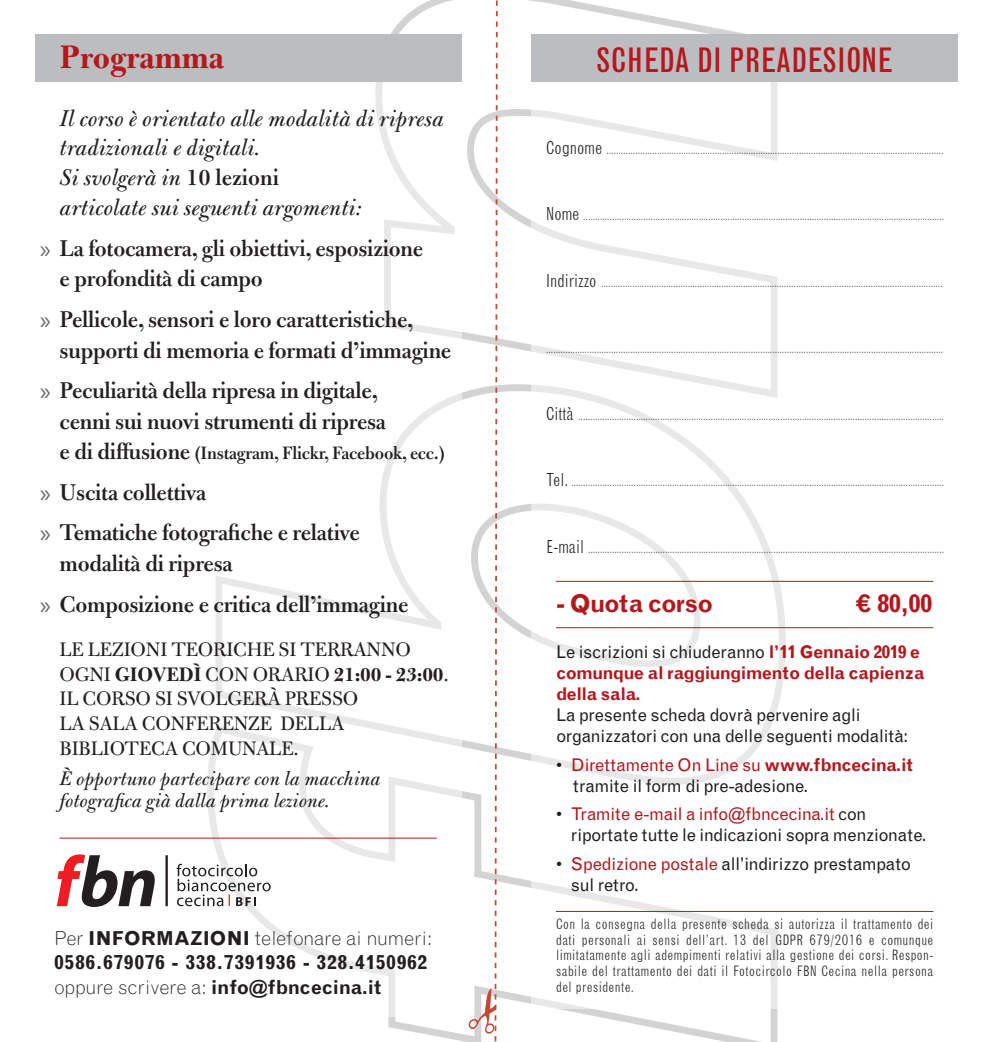
<style>
.page{position:relative;width:993px;height:1042px;background:#fff}
.page>*{position:absolute;margin:0;border:0;box-sizing:border-box;transform-origin:0 0}
.t1{font:700 35px "Bulmer MT Std";color:#b4181d}
.t2{font:condensed 33.25px "Grotesque MT Std";color:#b4181d}
.t3{font:600 24.5px/30.6px "Bulmer MT Std";letter-spacing:-.01em;color:#231f20}
.t4{font:italic 24.5px/29.8px "Bulmer MT Std";color:#231f20}
.t5{font:700 24.5px "Grotesque MT Std";letter-spacing:-.025em;color:#b4181d}
.t6{font:21px/24.8px "Bulmer MT Std";letter-spacing:-.01em;color:#231f20}
.t7{font:italic 21px "Bulmer MT Std";color:#231f20}
.t8{font:700 21px "Bulmer MT Std";letter-spacing:-.01em;color:#231f20}
.t9{font:700 19.25px/24.5px "Grotesque MT Std";letter-spacing:.06em;color:#231f20}
.t10{font:600 19.25px "Bulmer MT Std";letter-spacing:-.01em;color:#231f20}
.t11{font:300 19.25px "Grotesque MT Std";letter-spacing:-.01em;color:#231f20}
.t12{font:17.5px/21px "Grotesque MT Std";letter-spacing:-.02em;color:#231f20}
.t13{font:300 condensed 14px/15.8px "Grotesque MT Std";letter-spacing:.03em;color:#231f20;text-align:justify}
.t14{font:300 condensed 10.5px "Grotesque MT Std";color:#231f20}
.s1{font-weight:600;font-style:normal}
.s2{color:#6c6d70}
.s3{font-size:24.5px}
.s4{font-weight:400}
.s5{font-weight:700}
.s6{font-weight:300}
.s7{font-size:17.5px}
.s8{font-weight:700;color:#b4181d}
.s9{color:#b4181d}
</style>
<div class="page">
<svg style="left:388px;top:740px;width:390px;height:302px"></svg>
<svg style="left:372px;top:0;width:409px;height:400px"></svg>
<div style="left:35px;top:76px;width:426px;height:940px;background:#fff"></div>
<div style="left:35px;top:35px;width:426px;height:47px;background:#bcbdc0"></div>
<div style="left:531px;top:81px;width:426px;height:927px;background:#fff"></div>
<div style="left:531px;top:35px;width:426px;height:47px;background:#bcbdc0"></div>
<hr style="left:556px;top:581px;width:377px;height:1px;background:#b4181d">
<hr style="left:556px;top:911px;width:377px;height:1px;background:#b4181d">
<hr style="left:60px;top:837px;width:377px;height:1px;background:#b4181d">
<hr style="left:556px;top:627px;width:377px;height:1px;background:#b4181d">
<svg style="left:468px;top:0;width:30px;height:1042px"></svg>
<svg style="left:57px;top:854px;width:98px;height:53px"></svg>
<hr style="left:165px;top:855px;width:3px;height:51px;background:#231f20">
<svg style="left:176px;top:864px;width:94px;height:42px"></svg>
<p class="t1" style="left:60px;top:39px;width:166px">Programma</p>
<p class="t4" style="left:60px;top:103px;width:386px">Il corso è orientato alle modalità di ripresa</p>
<p class="t4" style="left:60px;top:133px;width:202px">tradizionali e digitali.</p>
<p class="t4" style="left:60px;top:163px;width:304px">Si svolgerà in <span class="s1">10 lezioni </span>articolate sui seguenti argomenti:</p>
<p class="t3" style="left:60px;top:233px;width:365px;text-indent:-20px"><span class="s2">»</span> La fotocamera, gli obiettivi, esposizione e profondità di campo</p>
<p class="t3" style="left:60px;top:304px;width:393px;text-indent:-20px"><span class="s2">»</span> Pellicole, sensori e loro caratteristiche, supporti di memoria e formati d’immagine</p>
<p class="t3" style="left:60px;top:376px;width:328px;text-indent:-20px"><span class="s2">»</span> Peculiarità della ripresa in digitale, cenni sui nuovi strumenti di ripresa</p>
<p class="t10" style="left:60px;top:443px;width:386px"><span class="s3">e di diffusione</span> (Instagram, Flickr, Facebook, ecc.)</p>
<p class="t3" style="left:40px;top:477px;width:168px"><span class="s2">»</span> Uscita collettiva</p>
<p class="t3" style="left:60px;top:518px;width:301px;text-indent:-20px"><span class="s2">»</span> Tematiche fotografiche e relative modalità di ripresa</p>
<p class="t3" style="left:40px;top:589px;width:370px"><span class="s2">»</span> Composizione e critica dell’immagine</p>
<p class="t6" style="left:60px;top:637px;width:353px">LE LEZIONI TEORICHE SI TERRANNO</p>
<p class="t8" style="left:60px;top:663px;width:390px"><span class="s4">OGNI</span> GIOVEDÌ <span class="s4">CON ORARIO</span> 21:00 - 23:00<span class="s4">.</span></p>
<p class="t6" style="left:60px;top:686px;width:300px">IL CORSO SI SVOLGERÀ PRESSO<br>LA SALA CONFERENZE DELLA<br>BIBLIOTECA COMUNALE.</p>
<p class="t7" style="left:60px;top:766px;width:322px">È opportuno partecipare con la macchina</p>
<p class="t7" style="left:60px;top:788px;width:272px">fotografica già dalla prima lezione.</p>
<p class="t11" style="left:55px;top:926px;width:379px">Per <span class="s5">INFORMAZIONI</span> telefonare ai numeri:</p>
<p class="t9" style="left:55px;top:950px;width:374px">0586.679076 - 338.7391936 - 328.4150962 <span class="s6">oppure scrivere a:</span> info@fbncecina.it</p>
<p class="t2" style="left:596px;top:40px;width:297px">SCHEDA DI PREADESIONE</p>
<p class="t14" style="left:546px;top:143px;width:398px"><span class="s7">Cognome</span> ............................................................................................................................................</p>
<p class="t14" style="left:546px;top:210px;width:399px"><span class="s7">Nome</span> ......................................................................................................................................................</p>
<p class="t14" style="left:546px;top:276px;width:398px"><span class="s7">Indirizzo</span> ..............................................................................................................................................</p>
<p class="t14" style="left:546px;top:343px;width:398px">.....................................................................................................................................................................</p>
<p class="t14" style="left:546px;top:409px;width:399px"><span class="s7">Città</span> ........................................................................................................................................................</p>
<p class="t14" style="left:546px;top:476px;width:399px"><span class="s7">Tel.</span> ...........................................................................................................................................................</p>
<p class="t14" style="left:546px;top:542px;width:399px"><span class="s7">E-mail</span> ....................................................................................................................................................</p>
<p class="t5" style="left:556px;top:589px;width:159px">- Quota corso</p>
<p class="t5" style="left:855px;top:589px;width:78px">€ 80,00</p>
<p class="t12" style="left:556px;top:642px;width:370px">Le iscrizioni si chiuderanno <span class="s8">l’11 Gennaio 2019 e comunque al raggiungimento della capienza della sala.<br></span>La presente scheda dovrà pervenire agli organizzatori con una delle seguenti modalità:</p>
<p class="t12" style="left:573px;top:754px;width:341px;text-indent:-17px">• <span class="s9">Direttamente On Line su</span> <span class="s8">www.fbncecina.it </span>tramite il form di pre-adesione.</p>
<p class="t12" style="left:570px;top:804px;width:357px;text-indent:-15px">• <span class="s9">Tramite e-mail a info@fbncecina.it</span> con riportate tutte le indicazioni sopra menzionate.</p>
<p class="t12" style="left:570px;top:853px;width:342px;text-indent:-15px">• <span class="s9">Spedizione postale</span> all’indirizzo prestampato sul retro.</p>
<p class="t13" style="left:556px;top:916px;width:379px">Con la consegna della presente scheda si autorizza il trattamento dei dati personali ai sensi dell’art. 13 del GDPR 679/2016 e comunque limitatamente agli adempimenti relativi alla gestione dei corsi. Respon&shy;sabile del trattamento dei dati il Fotocircolo FBN Cecina nella persona del presidente.</p>
</div>
